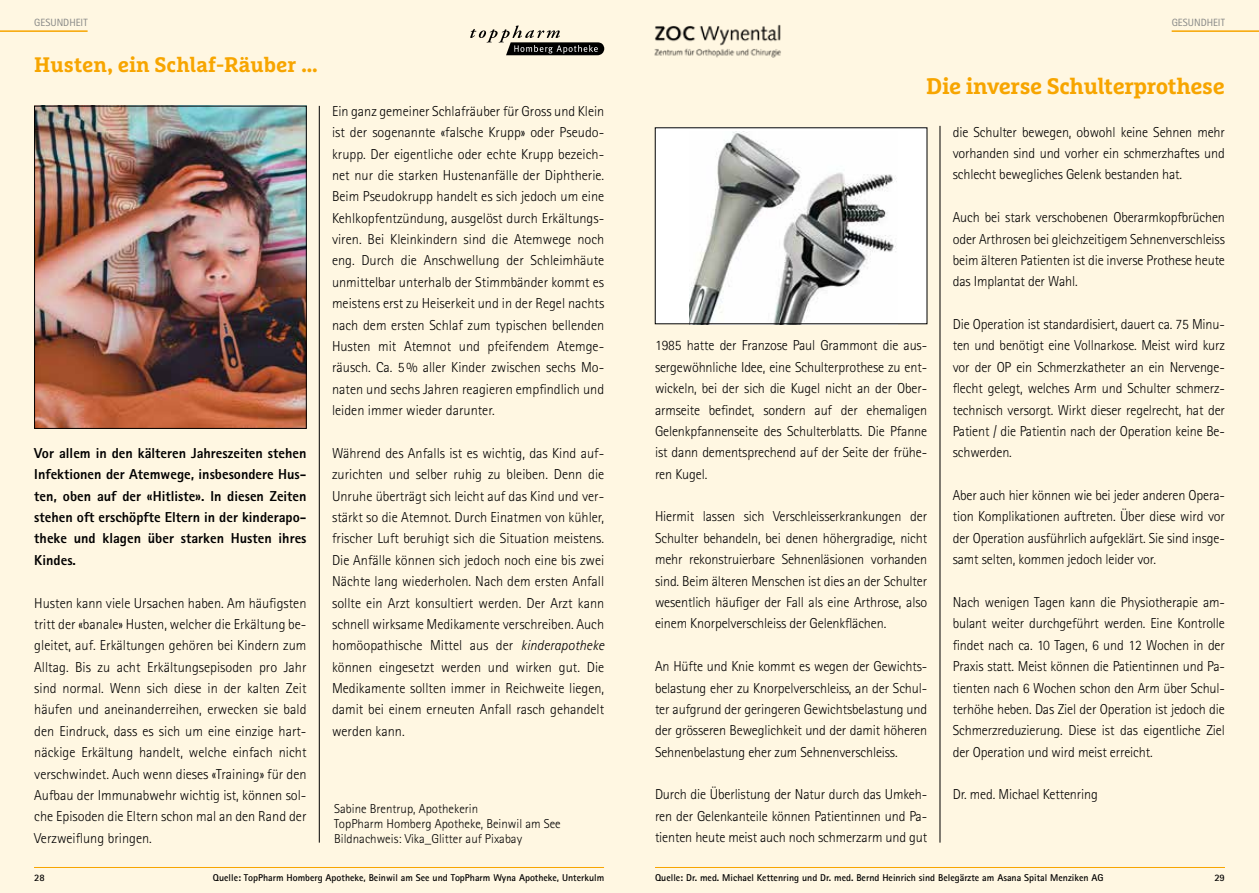
<style>
.page{position:relative;width:1259px;height:893px;background:#fff}
.page>*{position:absolute;margin:0;border:0;box-sizing:border-box;transform-origin:0 0}
.t1{font:700 22.5px "Marselis Slab Pro";letter-spacing:-.015em;color:#f7a500}
.t2{font:700 21px "Marselis Slab Pro";color:#f7a500}
.t3{font:300 14.4px/21.3px "Rotis Sans Serif Std";letter-spacing:-.01em;color:#000;text-align:justify}
.t4{font:800 14.4px/21.3px "Rotis Sans Serif Std";color:#000;text-align:justify}
.t5{font:300 12.9px/15px "Rotis Sans Serif Std";color:#000}
.t6{font:10.5px "Rotis Sans Serif Std";color:#868786}
.t7{font:700 9.9px "Rotis Sans Serif Std";color:#000}
.s1{font-style:italic}
</style>
<div class="page">
<div style="left:0;top:0;width:629px;height:893px;background:#fff7e2"></div>
<div style="left:629px;top:0;width:630px;height:893px;background:#fff7e2"></div>
<hr style="left:939px;top:126px;width:1px;height:717px;background:#000">
<img style="left:654px;top:24px;width:127px;height:34px">
<hr style="left:655px;top:867px;width:570px;height:1px;background:#f7a500">
<hr style="left:1171px;top:30px;width:88px;height:2px;background:#f7a500">
<div style="left:655px;top:128px;width:272px;height:196px;background:#fff"></div>
<img style="left:689px;top:132px;width:208px;height:190px">
<hr style="left:0;top:30px;width:88px;height:2px;background:#f7a500">
<hr style="left:34px;top:867px;width:570px;height:1px;background:#f7a500">
<svg style="left:470px;top:26px;width:134px;height:29px"></svg>
<hr style="left:319px;top:106px;width:1px;height:737px;background:#000">
<img style="left:36px;top:108px;width:268px;height:319px">
<div style="left:34px;top:106px;width:272px;height:323px;border:1px solid #000"></div>
<p class="t6" style="left:34px;top:16px;width:55px">GESUNDHEIT</p>
<p class="t6" style="left:1171px;top:16px;width:55px">GESUNDHEIT</p>
<h2 class="t2" style="left:34px;top:51px;width:285px">Husten, ein Schlaf-Räuber …</h2>
<p class="t3" style="left:332px;top:101px;width:274px">Ein ganz gemeiner Schlafräuber für Gross und Klein ist der sogenannte «falsche Krupp» oder Pseudo&shy;krupp. Der eigentliche oder echte Krupp bezeich&shy;net nur die starken Hustenanfälle der Diphtherie.<br>Beim Pseudokrupp handelt es sich jedoch um eine Kehlkopfentzündung, ausgelöst durch Erkältungs&shy;viren. Bei Kleinkindern sind die Atemwege noch eng. Durch die Anschwellung der Schleimhäute unmittelbar unterhalb der Stimmbänder kommt es meistens erst zu Heiserkeit und in der Regel nachts nach dem ersten Schlaf zum typischen bellenden Husten mit Atemnot und pfeifendem Atemge&shy;räusch. Ca. 5% aller Kinder zwischen sechs Mo&shy;naten und sechs Jahren reagieren empfindlich und leiden immer wieder darunter.</p>
<p class="t3" style="left:332px;top:443px;width:274px">Während des Anfalls ist es wichtig, das Kind auf&shy;zurichten und selber ruhig zu bleiben. Denn die Unruhe überträgt sich leicht auf das Kind und ver&shy;stärkt so die Atemnot. Durch Einatmen von kühler, frischer Luft beruhigt sich die Situation meistens.<br>Die Anfälle können sich jedoch noch eine bis zwei Nächte lang wiederholen. Nach dem ersten Anfall sollte ein Arzt konsultiert werden. Der Arzt kann schnell wirksame Medikamente verschreiben. Auch homöopathische Mittel aus der <span class="s1">kinderapotheke </span>können eingesetzt werden und wirken gut. Die Medikamente sollten immer in Reichweite liegen, damit bei einem erneuten Anfall rasch gehandelt werden kann.</p>
<p class="t4" style="left:34px;top:442px;width:274px">Vor allem in den kälteren Jahreszeiten stehen Infektionen der Atemwege, insbesondere Hus&shy;ten, oben auf der «Hitliste». In diesen Zeiten stehen oft erschöpfte Eltern in der kinderapo&shy;theke und klagen über starken Husten ihres Kindes.</p>
<p class="t3" style="left:34px;top:592px;width:274px">Husten kann viele Ursachen haben. Am häufigsten tritt der «banale» Husten, welcher die Erkältung be&shy;gleitet, auf. Erkältungen gehören bei Kindern zum Alltag. Bis zu acht Erkältungsepisoden pro Jahr sind normal. Wenn sich diese in der kalten Zeit häufen und aneinanderreihen, erwecken sie bald den Eindruck, dass es sich um eine einzige hart&shy;näckige Erkältung handelt, welche einfach nicht verschwindet. Auch wenn dieses «Training» für den Aufbau der Immunabwehr wichtig ist, können sol&shy;che Episoden die Eltern schon mal an den Rand der Verzweiflung bringen.</p>
<p class="t5" style="left:334px;top:801px;width:228px">Sabine Brentrup, Apothekerin<br>TopPharm Homberg Apotheke, Beinwil am See<br>Bildnachweis: Vika_Glitter auf Pixabay</p>
<p class="t7" style="left:213px;top:871px;width:393px">Quelle: TopPharm Homberg Apotheke, Beinwil am See und TopPharm Wyna Apotheke, Unterkulm</p>
<p class="t7" style="left:34px;top:871px;width:12px">28</p>
<h1 class="t1" style="left:926px;top:72px;width:300px">Die inverse Schulterprothese</h1>
<p class="t3" style="left:655px;top:335px;width:274px">1985 hatte der Franzose Paul Grammont die aus&shy;sergewöhnliche Idee, eine Schulterprothese zu ent&shy;wickeln, bei der sich die Kugel nicht an der Ober&shy;armseite befindet, sondern auf der ehemaligen Gelenkpfannenseite des Schulterblatts. Die Pfanne ist dann dementsprechend auf der Seite der frühe&shy;ren Kugel.</p>
<p class="t3" style="left:655px;top:506px;width:274px">Hiermit lassen sich Verschleisserkrankungen der Schulter behandeln, bei denen höhergradige, nicht mehr rekonstruierbare Sehnenläsionen vorhanden sind. Beim älteren Menschen ist dies an der Schulter wesentlich häufiger der Fall als eine Arthrose, also einem Knorpelverschleiss der Gelenkflächen.</p>
<p class="t3" style="left:655px;top:656px;width:274px">An Hüfte und Knie kommt es wegen der Gewichts&shy;belastung eher zu Knorpelverschleiss, an der Schul&shy;ter aufgrund der geringeren Gewichtsbelastung und der grösseren Beweglichkeit und der damit höheren Sehnenbelastung eher zum Sehnenverschleiss.</p>
<p class="t3" style="left:655px;top:784px;width:274px">Durch die Überlistung der Natur durch das Umkeh&shy;ren der Gelenkanteile können Patientinnen und Pa&shy;tienten heute meist auch noch schmerzarm und gut</p>
<p class="t3" style="left:952px;top:121px;width:274px">die Schulter bewegen, obwohl keine Sehnen mehr vorhanden sind und vorher ein schmerzhaftes und schlecht bewegliches Gelenk bestanden hat.</p>
<p class="t3" style="left:952px;top:207px;width:274px">Auch bei stark verschobenen Oberarmkopfbrüchen oder Arthrosen bei gleichzeitigem Sehnenverschleiss beim älteren Patienten ist die inverse Prothese heute das Implantat der Wahl.</p>
<p class="t3" style="left:952px;top:314px;width:274px">Die Operation ist standardisiert, dauert ca. 75 Minu&shy;ten und benötigt eine Vollnarkose. Meist wird kurz vor der OP ein Schmerzkatheter an ein Nervenge&shy;flecht gelegt, welches Arm und Schulter schmerz&shy;technisch versorgt. Wirkt dieser regelrecht, hat der Patient / die Patientin nach der Operation keine Be&shy;schwerden.</p>
<p class="t3" style="left:952px;top:485px;width:274px">Aber auch hier können wie bei jeder anderen Opera&shy;tion Komplikationen auftreten. Über diese wird vor der Operation ausführlich aufgeklärt. Sie sind insge&shy;samt selten, kommen jedoch leider vor.</p>
<p class="t3" style="left:952px;top:592px;width:274px">Nach wenigen Tagen kann die Physiotherapie am&shy;bulant weiter durchgeführt werden. Eine Kontrolle findet nach ca. 10 Tagen, 6 und 12 Wochen in der Praxis statt. Meist können die Patientinnen und Pa&shy;tienten nach 6 Wochen schon den Arm über Schul&shy;terhöhe heben. Das Ziel der Operation ist jedoch die Schmerzreduzierung. Diese ist das eigentliche Ziel der Operation und wird meist erreicht.</p>
<p class="t3" style="left:952px;top:784px;width:147px">Dr. med. Michael Kettenring</p>
<p class="t7" style="left:655px;top:872px;width:450px">Quelle: Dr. med. Michael Kettenring und Dr. med. Bernd Heinrich sind Belegärzte am Asana Spital Menziken AG</p>
<p class="t7" style="left:1214px;top:871px;width:12px">29</p>
</div>
